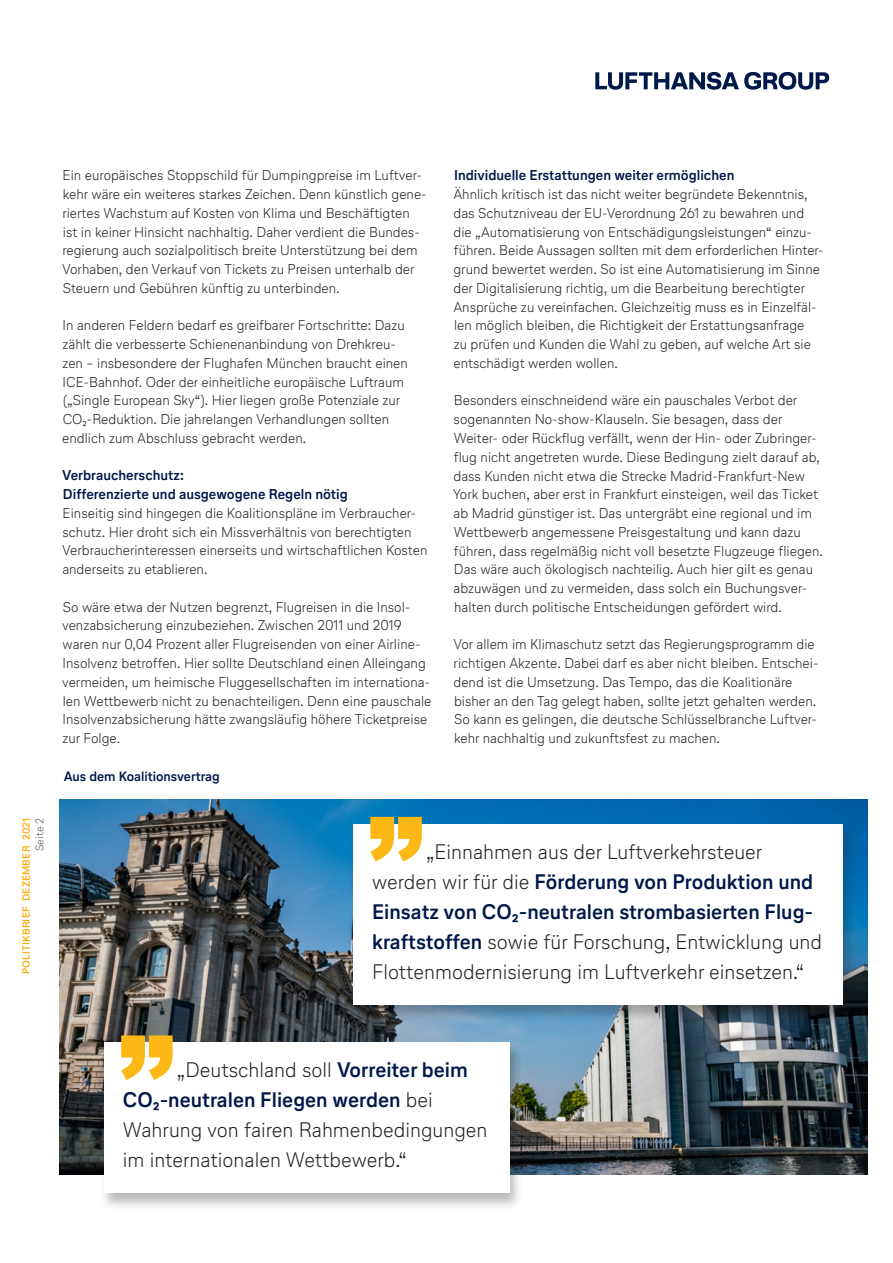
<style>
.page{position:relative;width:893px;height:1263px;background:#fff}
.page>*{position:absolute;margin:0;border:0;box-sizing:border-box;transform-origin:0 0}
.t1{font:300 21px/30px "Lufthansa Text";color:#231f20}
.t2{font:300 14.25px/18.8px "Lufthansa Text";color:#231f20}
.t3{font:700 14.25px/18.8px "Lufthansa Text";color:#00174a}
.t4{font:700 13.5px "Lufthansa Text";color:#00174a}
.t5{font:300 11.25px "Lufthansa Text";letter-spacing:.005em;color:#57585a}
.t6{font:700 10.5px "Lufthansa Text";letter-spacing:.02em;color:#faaf18}
.s1{font-weight:700;color:#00174a}
</style>
<div class="page">
<svg style="left:595px;top:72px;width:234px;height:18px"></svg>
<img style="left:60px;top:799px;width:807px;height:375px">
<div style="left:99px;top:1042px;width:424px;height:168px;background:#231f20;opacity:.3"></div>
<div style="left:104px;top:1042px;width:406px;height:151px;background:#fff"></div>
<svg style="left:121px;top:1035px;width:52px;height:45px"></svg>
<div style="left:349px;top:823px;width:507px;height:199px;background:#231f20;opacity:.3"></div>
<div style="left:353px;top:824px;width:490px;height:180px;background:#fff"></div>
<svg style="left:370px;top:817px;width:52px;height:44px"></svg>
<p class="t6" style="left:19px;top:974px;width:158px;rotate:-90deg">POLITIKBRIEF DEZEMBER 2021</p>
<p class="t5" style="left:32px;top:851px;width:35px;rotate:-90deg">Seite 2</p>
<p class="t2" style="left:62px;top:166px;width:366px">Ein europäisches Stoppschild für Dumpingpreise im Luftver&shy;kehr wäre ein weiteres starkes Zeichen. Denn künstlich gene&shy;riertes Wachstum auf Kosten von Klima und Beschäftigten ist in keiner Hinsicht nachhaltig. Daher verdient die Bundes&shy;regierung auch sozialpolitisch breite Unterstützung bei dem Vorhaben, den Verkauf von Tickets zu Preisen unterhalb der Steuern und Gebühren künftig zu unterbinden.</p>
<p class="t2" style="left:62px;top:316px;width:347px">In anderen Feldern bedarf es greifbarer Fortschritte: Dazu zählt die verbesserte Schienenanbindung von Drehkreu&shy;zen – insbesondere der Flughafen München braucht einen ICE-Bahnhof. Oder der einheitliche europäische Luftraum („Single European Sky“). Hier liegen große Potenziale zur CO₂-Reduktion. Die jahrelangen Verhandlungen sollten endlich zum Abschluss gebracht werden.</p>
<p class="t3" style="left:62px;top:466px;width:287px">Verbraucherschutz:<br>Differenzierte und ausgewogene Regeln nötig</p>
<p class="t2" style="left:62px;top:503px;width:367px">Einseitig sind hingegen die Koalitionspläne im Verbraucher&shy;schutz. Hier droht sich ein Missverhältnis von berechtigten Verbraucherinteressen einerseits und wirtschaftlichen Kosten anderseits zu etablieren.</p>
<p class="t2" style="left:62px;top:597px;width:371px">So wäre etwa der Nutzen begrenzt, Flugreisen in die Insol&shy;venzabsicherung einzubeziehen. Zwischen 2011 und 2019 waren nur 0,04 Prozent aller Flugreisenden von einer Airline-Insolvenz betroffen. Hier sollte Deutschland einen Alleingang vermeiden, um heimische Fluggesellschaften im internationa&shy;len Wettbewerb nicht zu benachteiligen. Denn eine pauschale Insolvenzabsicherung hätte zwangsläufig höhere Ticketpreise zur Folge.</p>
<p class="t4" style="left:64px;top:767px;width:158px">Aus dem Koalitionsvertrag</p>
<p class="t3" style="left:454px;top:166px;width:282px">Individuelle Erstattungen weiter ermöglichen</p>
<p class="t2" style="left:453px;top:184px;width:372px">Ähnlich kritisch ist das nicht weiter begründete Bekenntnis, das Schutzniveau der EU-Verordnung 261 zu bewahren und die „Automatisierung von Entschädigungsleistungen“ einzu&shy;führen. Beide Aussagen sollten mit dem erforderlichen Hinter&shy;grund bewertet werden. So ist eine Automatisierung im Sinne der Digitalisierung richtig, um die Bearbeitung berechtigter Ansprüche zu vereinfachen. Gleichzeitig muss es in Einzelfäl&shy;len möglich bleiben, die Richtigkeit der Erstattungsanfrage<br>zu prüfen und Kunden die Wahl zu geben, auf welche Art sie entschädigt werden wollen.</p>
<p class="t2" style="left:453px;top:391px;width:372px">Besonders einschneidend wäre ein pauschales Verbot der sogenannten No-show-Klauseln. Sie besagen, dass der Weiter- oder Rückflug verfällt, wenn der Hin- oder Zubringer&shy;flug nicht angetreten wurde. Diese Bedingung zielt darauf ab, dass Kunden nicht etwa die Strecke Madrid-Frankfurt-New York buchen, aber erst in Frankfurt einsteigen, weil das Ticket ab Madrid günstiger ist. Das untergräbt eine regional und im Wettbewerb angemessene Preisgestaltung und kann dazu führen, dass regelmäßig nicht voll besetzte Flugzeuge fliegen.<br>Das wäre auch ökologisch nachteilig. Auch hier gilt es genau abzuwägen und zu vermeiden, dass solch ein Buchungsver&shy;halten durch politische Entscheidungen gefördert wird.</p>
<p class="t2" style="left:453px;top:634px;width:367px">Vor allem im Klimaschutz setzt das Regierungsprogramm die richtigen Akzente. Dabei darf es aber nicht bleiben. Entschei&shy;dend ist die Umsetzung. Das Tempo, das die Koalitionäre bisher an den Tag gelegt haben, sollte jetzt gehalten werden.<br>So kann es gelingen, die deutsche Schlüsselbranche Luftver&shy;kehr nachhaltig und zukunftsfest zu machen.</p>
<p class="t1" style="left:372px;top:836px;width:452px;text-indent:54px">„Einnahmen aus der Luftverkehrsteuer werden wir für die <span class="s1">Förderung von Produktion und Einsatz von CO₂-neutralen strombasierten Flug&shy;kraftstoffen</span> sowie für Forschung, Entwicklung und Flottenmodernisierung im Luftverkehr einsetzen.“</p>
<h1 class="t1" style="left:123px;top:1054px;width:366px;text-indent:54px">„Deutschland soll <span class="s1">Vorreiter beim CO₂-neutralen Fliegen werden</span> bei Wahrung von fairen Rahmenbedingungen im internationalen Wettbewerb.“</h1>
</div>
